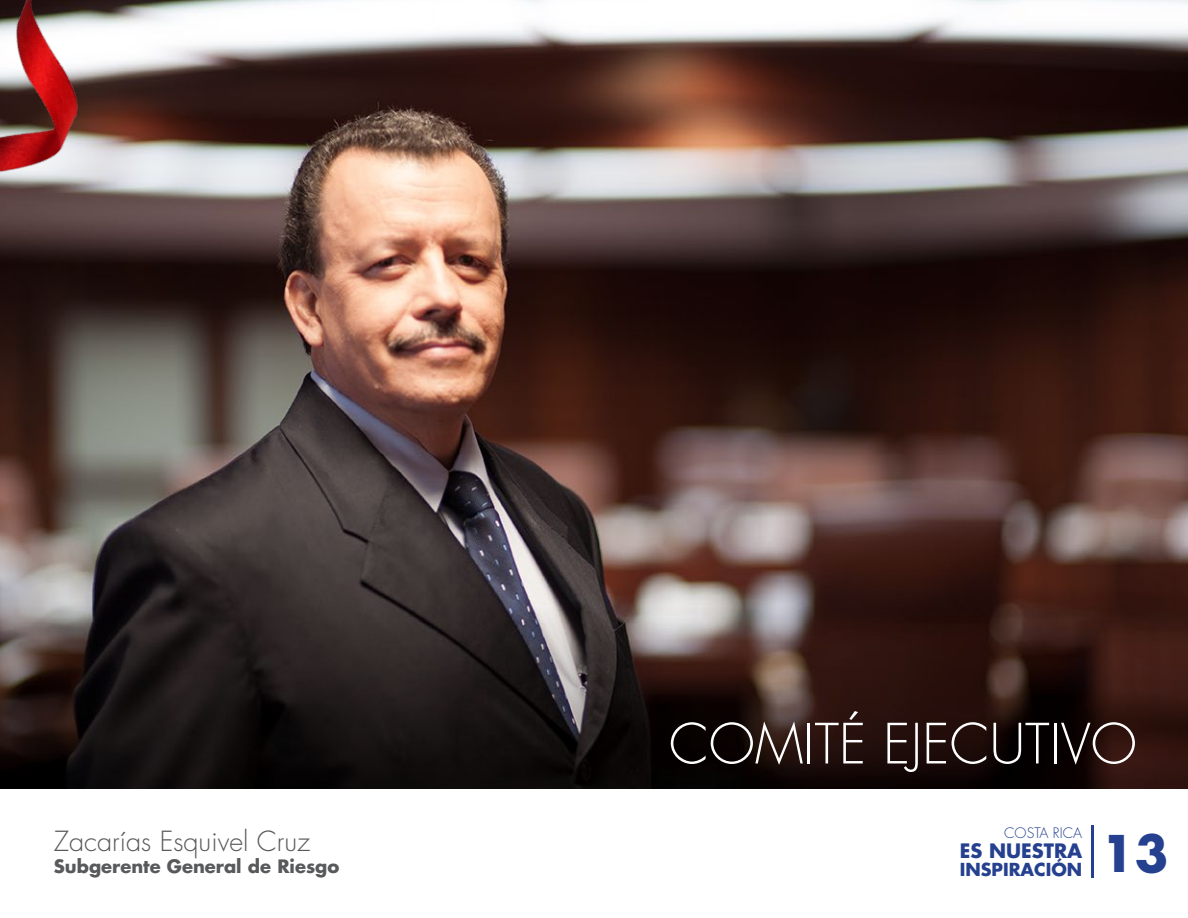
<style>
.page{position:relative;width:1188px;height:918px;background:#fff}
.page>*{position:absolute;margin:0;border:0;box-sizing:border-box;transform-origin:0 0}
.t1{font:300 54px "Futura Std";color:#fff}
.t2{font:700 49.2px "Futura Std";color:#25408f}
.t3{font:300 27px "Futura Std";color:#58595b}
.t4{font:700 19.35px "Futura Std";color:#25408f}
.t5{font:700 18px "Futura Std";color:#58595b}
.t6{font:700 17.4px "Futura Std";color:#25408f}
.t7{font:300 14.1px "Futura Std";color:#25408f}
</style>
<div class="page">
<hr style="left:1091px;top:825px;width:3px;height:53px;background:#25408f">
<img style="left:0;top:0;width:1188px;height:604px">
<svg style="left:0;top:604px;width:1188px;height:184px;background:#291d1b"></svg>
<h3 class="t3" style="left:54px;top:825px;width:258px">Zacarías Esquivel Cruz</h3>
<p class="t5" style="left:54px;top:854px;width:287px">Subgerente General de Riesgo</p>
<h1 class="t1" style="left:669px;top:711px;width:470px">COMITÉ EJECUTIVO</h1>
<p class="t7" style="left:1004px;top:824px;width:80px">COSTA RICA</p>
<p class="t4" style="left:960px;top:838px;width:124px">ES NUESTRA</p>
<p class="t6" style="left:960px;top:858px;width:124px">INSPIRACIÓN</p>
<h2 class="t2" style="left:1101px;top:820px;width:69px">13</h2>
</div>
